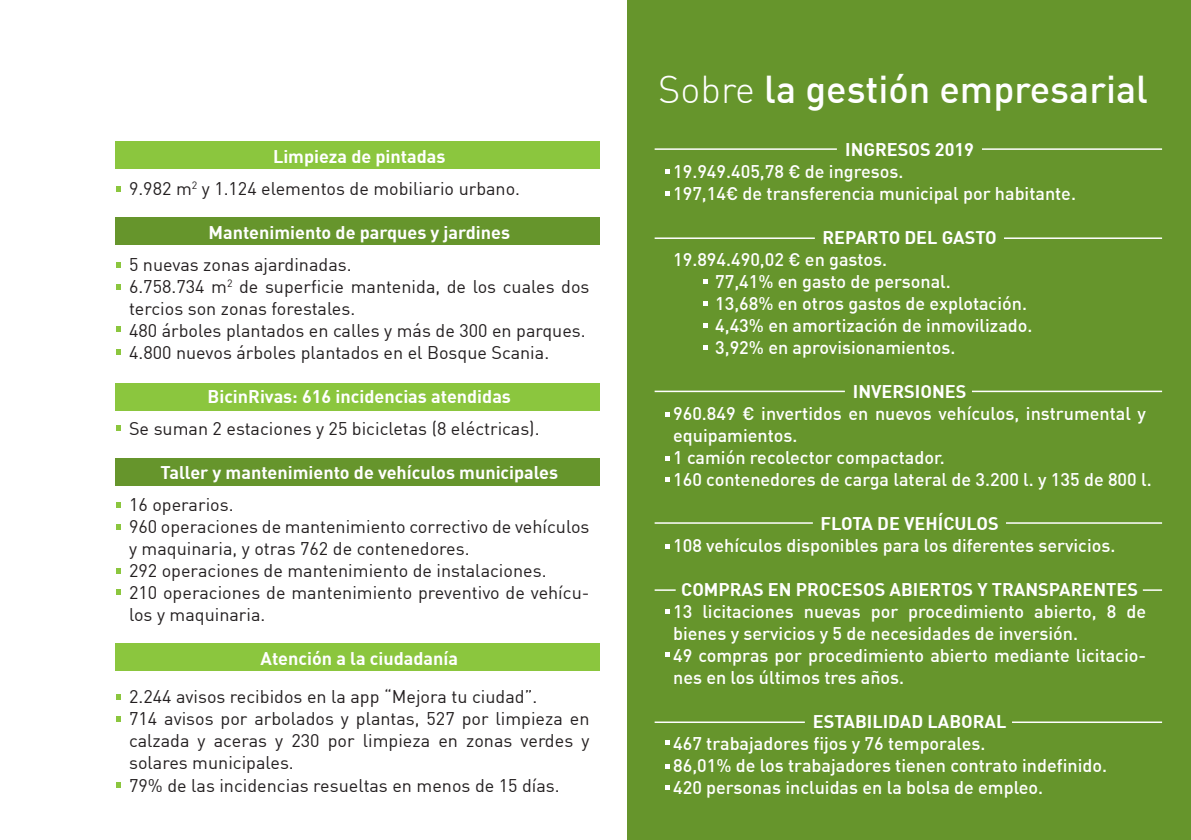
<style>
.page{position:relative;width:1191px;height:840px;background:#fff}
.page>*{position:absolute;margin:0;border:0;box-sizing:border-box;transform-origin:0 0}
.t1{font:500 38px "DIN";color:#fff}
.t2{font:18px/22px "DIN";color:#231f20}
.t3{font:500 18px/22px "DIN";color:#fff}
.t4{font:700 18px "DIN";color:#fff}
.s1{font-weight:700;color:#fff}
.s2{font-weight:300}
</style>
<div class="page">
<div style="left:627px;top:0;width:564px;height:839px;background:#66952c"></div>
<div style="left:115px;top:141px;width:484px;height:28px;background:#8bc63e"></div>
<div style="left:115px;top:458px;width:484px;height:27px;background:#66952c"></div>
<div style="left:115px;top:643px;width:484px;height:27px;background:#8bc63e"></div>
<div style="left:115px;top:217px;width:484px;height:28px;background:#66952c"></div>
<div style="left:115px;top:383px;width:484px;height:27px;background:#8bc63e"></div>
<svg style="left:116px;top:186px;width:5px;height:5px"></svg>
<svg style="left:116px;top:262px;width:5px;height:6px"></svg>
<svg style="left:116px;top:284px;width:5px;height:5px"></svg>
<svg style="left:116px;top:326px;width:5px;height:5px"></svg>
<svg style="left:116px;top:349px;width:5px;height:5px"></svg>
<svg style="left:116px;top:425px;width:5px;height:6px"></svg>
<svg style="left:116px;top:502px;width:5px;height:5px"></svg>
<svg style="left:116px;top:524px;width:5px;height:5px"></svg>
<svg style="left:116px;top:568px;width:5px;height:5px"></svg>
<svg style="left:116px;top:589px;width:5px;height:6px"></svg>
<svg style="left:116px;top:694px;width:5px;height:5px"></svg>
<svg style="left:116px;top:716px;width:5px;height:5px"></svg>
<svg style="left:116px;top:782px;width:5px;height:4px"></svg>
<svg style="left:665px;top:169px;width:4px;height:5px"></svg>
<svg style="left:665px;top:191px;width:4px;height:4px"></svg>
<svg style="left:665px;top:412px;width:4px;height:4px"></svg>
<svg style="left:665px;top:456px;width:4px;height:5px"></svg>
<svg style="left:665px;top:477px;width:4px;height:5px"></svg>
<svg style="left:665px;top:544px;width:4px;height:4px"></svg>
<svg style="left:665px;top:609px;width:4px;height:5px"></svg>
<svg style="left:665px;top:652px;width:4px;height:5px"></svg>
<svg style="left:665px;top:740px;width:4px;height:4px"></svg>
<svg style="left:665px;top:764px;width:4px;height:4px"></svg>
<svg style="left:665px;top:785px;width:4px;height:4px"></svg>
<svg style="left:703px;top:279px;width:5px;height:4px"></svg>
<svg style="left:703px;top:301px;width:5px;height:4px"></svg>
<svg style="left:703px;top:323px;width:5px;height:5px"></svg>
<svg style="left:703px;top:345px;width:5px;height:5px"></svg>
<hr style="left:654px;top:721px;width:151px;height:1px;background:#fff">
<hr style="left:1012px;top:721px;width:150px;height:1px;background:#fff">
<hr style="left:654px;top:522px;width:159px;height:1px;background:#fff">
<hr style="left:1006px;top:522px;width:156px;height:1px;background:#fff">
<hr style="left:654px;top:390px;width:191px;height:2px;background:#fff">
<hr style="left:972px;top:390px;width:190px;height:2px;background:#fff">
<hr style="left:654px;top:237px;width:161px;height:2px;background:#fff">
<hr style="left:1004px;top:237px;width:158px;height:2px;background:#fff">
<hr style="left:654px;top:148px;width:183px;height:2px;background:#fff">
<hr style="left:982px;top:148px;width:180px;height:2px;background:#fff">
<svg style="left:654px;top:589px;width:21px;height:1px"></svg>
<svg style="left:1142px;top:589px;width:20px;height:1px"></svg>
<p class="t2" style="left:129px;top:140px;width:392px;line-height:32px;text-indent:144px"><span class="s1">Limpieza de pintadas<br></span>9.982 m<sup>2</sup> y 1.124 elementos de mobiliario urbano.</p>
<p class="t4" style="left:208px;top:220px;width:303px">Mantenimiento de parques y jardines</p>
<p class="t2" style="left:129px;top:253px;width:462px">5 nuevas zonas ajardinadas.<br>6.758.734 m<sup>2</sup> de superficie mantenida, de los cuales dos tercios son zonas forestales.<br>480 árboles plantados en calles y más de 300 en parques.<br>4.800 nuevos árboles plantados en el Bosque Scania.</p>
<p class="t4" style="left:207px;top:384px;width:305px">BicinRivas: 616 incidencias atendidas</p>
<p class="t2" style="left:129px;top:417px;width:412px">Se suman 2 estaciones y 25 bicicletas (8 eléctricas).</p>
<p class="t4" style="left:160px;top:460px;width:399px">Taller y mantenimiento de vehículos municipales</p>
<p class="t2" style="left:129px;top:493px;width:462px">16 operarios.<br>960 operaciones de mantenimiento correctivo de vehículos y maquinaria, y otras 762 de contenedores.<br>292 operaciones de mantenimiento de instalaciones.<br>210 operaciones de mantenimiento preventivo de vehícu&shy;los y maquinaria.</p>
<p class="t4" style="left:260px;top:646px;width:199px">Atención a la ciudadanía</p>
<p class="t2" style="left:129px;top:685px;width:462px">2.244 avisos recibidos en la app “Mejora tu ciudad”.<br>714 avisos por arbolados y plantas, 527 por limpieza en calzada y aceras y 230 por limpieza en zonas verdes y solares municipales.<br>79% de las incidencias resueltas en menos de 15 días.</p>
<h1 class="t1" style="left:658px;top:65px;width:491px"><span class="s2">Sobre</span> la gestión empresarial</h1>
<p class="t4" style="left:845px;top:137px;width:130px">INGRESOS 2019</p>
<p class="t3" style="left:673px;top:160px;width:404px">19.949.405,78 € de ingresos.<br>197,14€ de transferencia municipal por habitante.</p>
<p class="t4" style="left:822px;top:225px;width:176px">REPARTO DEL GASTO</p>
<p class="t3" style="left:715px;top:248px;width:319px;text-indent:-42px">19.894.490,02 € en gastos.<br>77,41% en gasto de personal.<br>13,68% en otros gastos de explotación.<br>4,43% en amortización de inmovilizado.<br>3,92% en aprovisionamientos.</p>
<p class="t4" style="left:853px;top:379px;width:115px">INVERSIONES</p>
<p class="t3" style="left:673px;top:402px;width:480px">960.849 € invertidos en nuevos vehículos, instrumental y equipamientos.<br>1 camión recolector compactador.<br>160 contenedores de carga lateral de 3.200 l. y 135 de 800 l.</p>
<p class="t4" style="left:820px;top:511px;width:179px">FLOTA DE VEHÍCULOS</p>
<p class="t3" style="left:673px;top:534px;width:444px">108 vehículos disponibles para los diferentes servicios.</p>
<p class="t4" style="left:681px;top:577px;width:458px">COMPRAS EN PROCESOS ABIERTOS Y TRANSPARENTES</p>
<p class="t3" style="left:673px;top:600px;width:474px">13 licitaciones nuevas por procedimiento abierto, 8 de bienes y servicios y 5 de necesidades de inversión.<br>49 compras por procedimiento abierto mediante licitacio&shy;nes en los últimos tres años.</p>
<p class="t4" style="left:813px;top:709px;width:195px">ESTABILIDAD LABORAL</p>
<p class="t3" style="left:673px;top:732px;width:435px">467 trabajadores fijos y 76 temporales.<br>86,01% de los trabajadores tienen contrato indefinido.<br>420 personas incluidas en la bolsa de empleo.</p>
</div>
